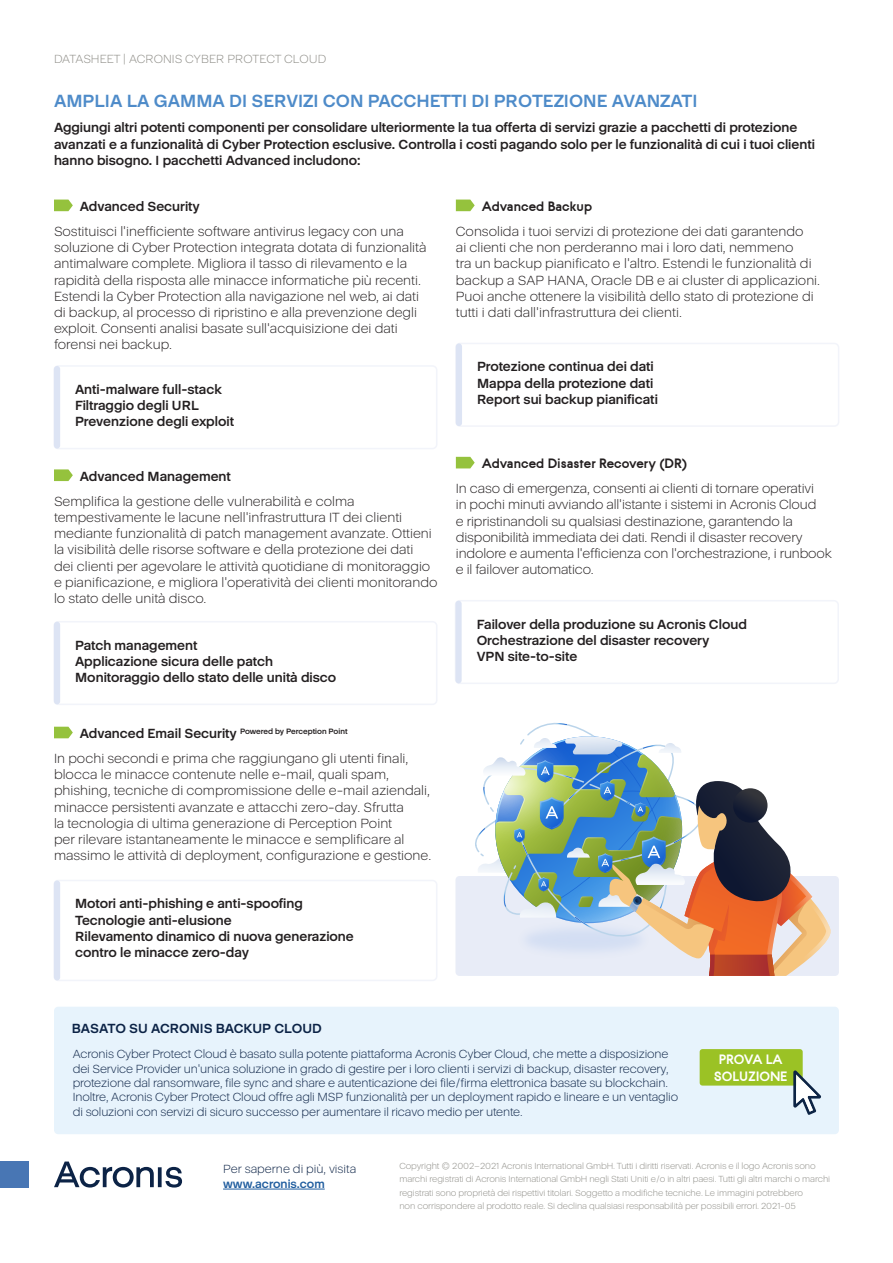
<style>
.page{position:relative;width:893px;height:1263px;background:#fff}
.page>*{position:absolute;margin:0;border:0;box-sizing:border-box;transform-origin:0 0}
.t1{font:700 18px "Acronis Cyber";color:#4e8bc9}
.t2{font:300 13.5px/16.2px "Acronis Cyber";color:#231f20}
.t3{font:700 13.5px/16.2px "Acronis Cyber";color:#231f20}
.t4{font:700 13.5px "Acronis";color:#231f20}
.t5{font:700 13.5px "Acronis Cyber";color:#0c2346}
.t6{font:700 13.5px/16.5px "Acronis";color:#fff;text-align:center}
.t7{font:300 12px/14.4px "Acronis Cyber";letter-spacing:-.01em;color:#0c2346}
.t8{font:12px "Acronis Cyber VF";color:#8f8e88}
.t9{font:700 12px "Acronis Cyber";color:#215e9f}
.t10{font:300 9px/13.5px "Acronis Cyber";letter-spacing:-.01em;color:#8f8e88}
.t11{font:700 7.8px "Acronis Cyber";color:#231f20}
.s1{font-size:13.5px}
</style>
<div class="page">
<hr style="left:223px;top:1189px;width:102px;height:1px;background:#215e9f">
<div style="left:0;top:1161px;width:28px;height:26px;background:#4876b4"></div>
<svg style="left:54px;top:1161px;width:128px;height:26px"></svg>
<div style="left:53px;top:365px;width:384px;height:84px;border:2px solid #f2f4fa;border-radius:4px"></div>
<div style="left:455px;top:343px;width:384px;height:84px;border:2px solid #f2f4fa;border-radius:4px"></div>
<div style="left:53px;top:621px;width:384px;height:84px;border:2px solid #f2f4fa;border-radius:4px"></div>
<div style="left:53px;top:880px;width:384px;height:101px;border:2px solid #f2f4fa;border-radius:4px"></div>
<div style="left:455px;top:600px;width:384px;height:84px;border:2px solid #f2f4fa;border-radius:4px"></div>
<div style="left:54px;top:366px;width:6px;height:83px;background:#dde4f4;border-radius:3px"></div>
<div style="left:456px;top:343px;width:6px;height:83px;background:#dde4f4;border-radius:3px"></div>
<div style="left:54px;top:622px;width:6px;height:82px;background:#dde4f4;border-radius:3px"></div>
<div style="left:54px;top:880px;width:6px;height:100px;background:#dde4f4;border-radius:3px"></div>
<div style="left:455px;top:601px;width:7px;height:82px;background:#dde4f4;border-radius:3px"></div>
<svg style="left:54px;top:200px;width:19px;height:11px"></svg>
<svg style="left:456px;top:200px;width:19px;height:11px"></svg>
<svg style="left:456px;top:457px;width:19px;height:11px"></svg>
<svg style="left:54px;top:469px;width:19px;height:12px"></svg>
<svg style="left:54px;top:727px;width:19px;height:11px"></svg>
<div style="left:54px;top:1007px;width:785px;height:127px;background:#e7f3fc;border-radius:4px"></div>
<div style="left:700px;top:1049px;width:103px;height:36px;background:#9bc225;border-radius:3px"></div>
<svg style="left:793px;top:1070px;width:28px;height:45px"></svg>
<div style="left:455px;top:876px;width:384px;height:100px;background:#e8ecf7;border-radius:4px"></div>
<svg style="left:475px;top:722px;width:356px;height:254px"></svg>
<p class="t8" style="left:54px;top:52px;width:274px">DATASHEET | ACRONIS CYBER PROTECT CLOUD</p>
<h1 class="t1" style="left:54px;top:90px;width:645px">AMPLIA LA GAMMA DI SERVIZI CON PACCHETTI DI PROTEZIONE AVANZATI</h1>
<p class="t3" style="left:54px;top:120px;width:762px">Aggiungi altri potenti componenti per consolidare ulteriormente la tua offerta di servizi grazie a pacchetti di protezione avanzati e a funzionalità di Cyber Protection esclusive. Controlla i costi pagando solo per le funzionalità di cui i tuoi clienti hanno bisogno. I pacchetti Advanced includono:</p>
<p class="t3" style="left:80px;top:198px;width:122px">Advanced Security</p>
<p class="t2" style="left:54px;top:223px;width:374px">Sostituisci l'inefficiente software antivirus legacy con una soluzione di Cyber Protection integrata dotata di funzionalità antimalware complete. Migliora il tasso di rilevamento e la rapidità della risposta alle minacce informatiche più recenti.<br>Estendi la Cyber Protection alla navigazione nel web, ai dati di backup, al processo di ripristino e alla prevenzione degli exploit. Consenti analisi basate sull'acquisizione dei dati forensi nei backup.</p>
<p class="t3" style="left:75px;top:381px;width:161px">Anti-malware full-stack<br>Filtraggio degli URL<br>Prevenzione degli exploit</p>
<p class="t3" style="left:80px;top:468px;width:153px">Advanced Management</p>
<p class="t2" style="left:54px;top:493px;width:385px">Semplifica la gestione delle vulnerabilità e colma tempestivamente le lacune nell'infrastruttura IT dei clienti mediante funzionalità di patch management avanzate. Ottieni la visibilità delle risorse software e della protezione dei dati<br>dei clienti per agevolare le attività quotidiane di monitoraggio e pianificazione, e migliora l'operatività dei clienti monitorando lo stato delle unità disco.</p>
<p class="t3" style="left:75px;top:637px;width:263px">Patch management<br>Applicazione sicura delle patch<br>Monitoraggio dello stato delle unità disco</p>
<p class="t11" style="left:80px;top:726px;width:269px"><span class="s1">Advanced Email Security</span> Powered by Perception Point</p>
<p class="t2" style="left:54px;top:750px;width:379px">In pochi secondi e prima che raggiungano gli utenti finali, blocca le minacce contenute nelle e-mail, quali spam, phishing, tecniche di compromissione delle e-mail aziendali, minacce persistenti avanzate e attacchi zero-day. Sfrutta<br>la tecnologia di ultima generazione di Perception Point<br>per rilevare istantaneamente le minacce e semplificare al massimo le attività di deployment, configurazione e gestione.</p>
<p class="t3" style="left:75px;top:896px;width:280px">Motori anti-phishing e anti-spoofing Tecnologie anti-elusione<br>Rilevamento dinamico di nuova generazione contro le minacce zero-day</p>
<p class="t4" style="left:482px;top:198px;width:112px">Advanced Backup</p>
<p class="t2" style="left:456px;top:223px;width:366px">Consolida i tuoi servizi di protezione dei dati garantendo<br>ai clienti che non perderanno mai i loro dati, nemmeno<br>tra un backup pianificato e l'altro. Estendi le funzionalità di backup a SAP HANA, Oracle DB e ai cluster di applicazioni.<br>Puoi anche ottenere la visibilità dello stato di protezione di tutti i dati dall'infrastruttura dei clienti.</p>
<p class="t3" style="left:477px;top:359px;width:182px">Protezione continua dei dati<br>Mappa della protezione dati<br>Report sui backup pianificati</p>
<p class="t4" style="left:482px;top:455px;width:207px">Advanced Disaster Recovery (DR)</p>
<p class="t2" style="left:456px;top:480px;width:378px">In caso di emergenza, consenti ai clienti di tornare operativi<br>in pochi minuti avviando all'istante i sistemi in Acronis Cloud<br>e ripristinandoli su qualsiasi destinazione, garantendo la disponibilità immediata dei dati. Rendi il disaster recovery indolore e aumenta l'efficienza con l'orchestrazione, i runbook e il failover automatico.</p>
<p class="t3" style="left:477px;top:616px;width:272px">Failover della produzione su Acronis Cloud<br>Orchestrazione del disaster recovery<br>VPN site-to-site</p>
<p class="t5" style="left:72px;top:1020px;width:251px">BASATO SU ACRONIS BACKUP CLOUD</p>
<p class="t7" style="left:73px;top:1047px;width:607px">Acronis Cyber Protect Cloud è basato sulla potente piattaforma Acronis Cyber Cloud, che mette a disposizione dei Service Provider un'unica soluzione in grado di gestire per i loro clienti i servizi di backup, disaster recovery, protezione dal ransomware, file sync and share e autenticazione dei file/firma elettronica basate su blockchain.<br>Inoltre, Acronis Cyber Protect Cloud offre agli MSP funzionalità per un deployment rapido e lineare e un ventaglio di soluzioni con servizi di sicuro successo per aumentare il ricavo medio per utente.</p>
<p class="t6" style="left:714px;top:1051px;width:75px">PROVA LA<br>SOLUZIONE</p>
<p class="t7" style="left:223px;top:1162px;width:135px">Per saperne di più, visita</p>
<p class="t9" style="left:223px;top:1176px;width:103px">www.acronis.com</p>
<p class="t10" style="left:399px;top:1159px;width:432px">Copyright © 2002–2021 Acronis International GmbH. Tutti i diritti riservati. Acronis e il logo Acronis sono marchi registrati di Acronis International GmbH negli Stati Uniti e/o in altri paesi. Tutti gli altri marchi o marchi registrati sono proprietà dei rispettivi titolari. Soggetto a modifiche tecniche. Le immagini potrebbero<br>non corrispondere al prodotto reale. Si declina qualsiasi responsabilità per possibili errori. 2021-05</p>
</div>
